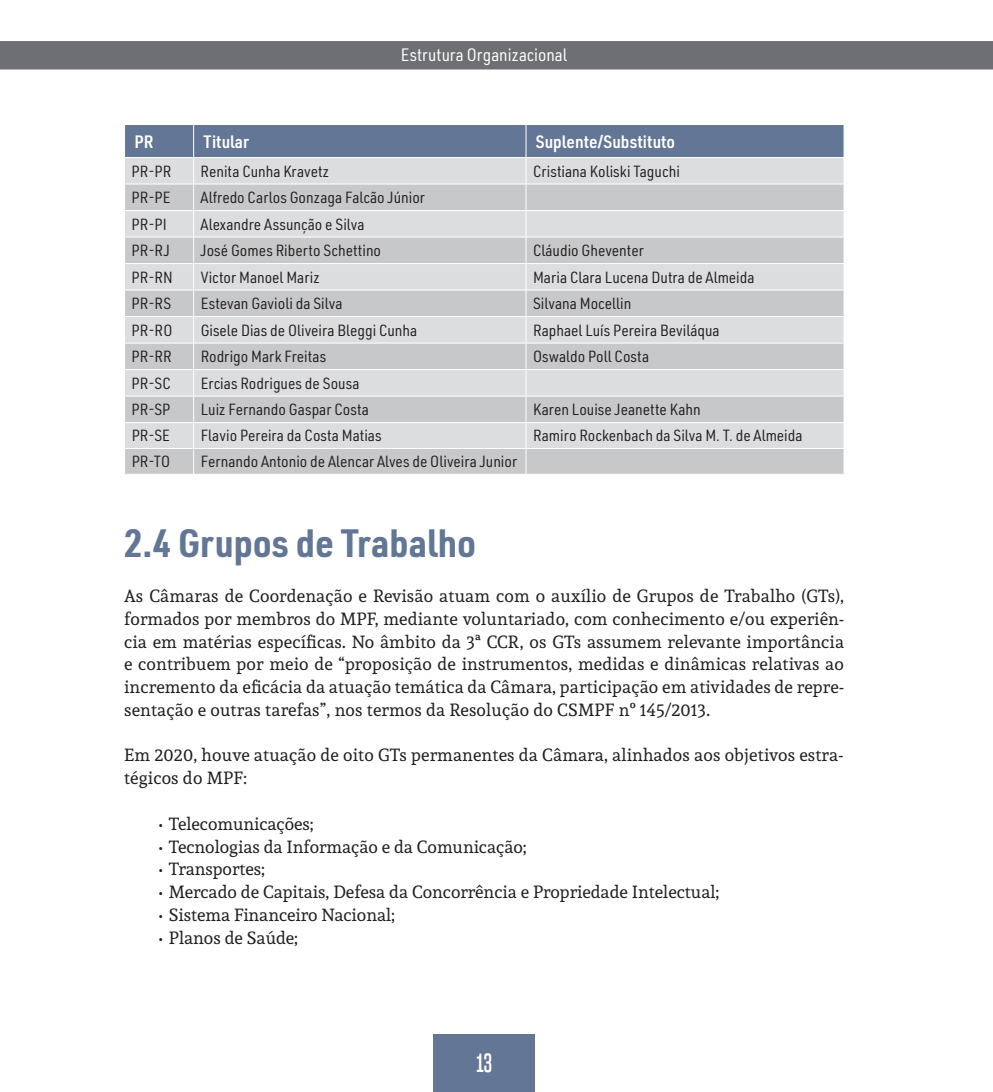
<style>
.page{position:relative;width:993px;height:1092px;background:#fff}
.page>*{position:absolute;margin:0;border:0;box-sizing:border-box;transform-origin:0 0}
.t1{font:700 38.5px "URWDIN Semi Cond";color:#637695}
.t2{font:24.5px "Built Titling Rg";color:#fff}
.t3{font:17.5px/22.8px "Andada";color:#231f20;text-align:justify}
.t4{font:600 17.5px "URWDIN Semi Cond";color:#fff}
.t5{font:17.5px "URWDIN Semi Cond";color:#fff}
.t6{font:15.75px "URWDIN Semi Cond";color:#231f20}
</style>
<div class="page">
<div style="left:0;top:41px;width:992px;height:28px;background:#6d6f72"></div>
<div style="left:433px;top:1034px;width:101px;height:57px;background:#637695"></div>
<svg style="left:125px;top:124px;width:719px;height:350px;background:#c9cbd0"></svg>
<p class="t5" style="left:400px;top:43px;width:168px">Estrutura Organizacional</p>
<p class="t4" style="left:134px;top:129px;width:21px">PR</p>
<p class="t4" style="left:203px;top:129px;width:47px">Titular</p>
<p class="t4" style="left:535px;top:129px;width:141px">Suplente/Substituto</p>
<p class="t6" style="left:131px;top:161px;width:41px">PR-PR</p>
<p class="t6" style="left:200px;top:161px;width:130px">Renita Cunha Kravetz</p>
<p class="t6" style="left:533px;top:161px;width:148px">Cristiana Koliski Taguchi</p>
<p class="t6" style="left:131px;top:187px;width:40px">PR-PE</p>
<p class="t6" style="left:200px;top:187px;width:226px">Alfredo Carlos Gonzaga Falcão Júnior</p>
<p class="t6" style="left:131px;top:214px;width:37px">PR-PI</p>
<p class="t6" style="left:200px;top:214px;width:165px">Alexandre Assunção e Silva</p>
<p class="t6" style="left:131px;top:240px;width:40px">PR-RJ</p>
<p class="t6" style="left:200px;top:240px;width:182px">José Gomes Riberto Schettino</p>
<p class="t6" style="left:533px;top:240px;width:112px">Cláudio Gheventer</p>
<p class="t6" style="left:131px;top:267px;width:43px">PR-RN</p>
<p class="t6" style="left:201px;top:267px;width:120px">Victor Manoel Mariz</p>
<p class="t6" style="left:533px;top:267px;width:223px">Maria Clara Lucena Dutra de Almeida</p>
<p class="t6" style="left:132px;top:293px;width:41px">PR-RS</p>
<p class="t6" style="left:201px;top:293px;width:143px">Estevan Gavioli da Silva</p>
<p class="t6" style="left:533px;top:293px;width:100px">Silvana Mocellin</p>
<p class="t6" style="left:132px;top:320px;width:42px">PR-RO</p>
<p class="t6" style="left:201px;top:320px;width:218px">Gisele Dias de Oliveira Bleggi Cunha</p>
<p class="t6" style="left:533px;top:320px;width:188px">Raphael Luís Pereira Beviláqua</p>
<p class="t6" style="left:132px;top:346px;width:42px">PR-RR</p>
<p class="t6" style="left:201px;top:346px;width:127px">Rodrigo Mark Freitas</p>
<p class="t6" style="left:533px;top:346px;width:117px">Oswaldo Poll Costa</p>
<p class="t6" style="left:132px;top:373px;width:41px">PR-SC</p>
<p class="t6" style="left:201px;top:373px;width:160px">Ercias Rodrigues de Sousa</p>
<p class="t6" style="left:132px;top:399px;width:40px">PR-SP</p>
<p class="t6" style="left:201px;top:399px;width:170px">Luiz Fernando Gaspar Costa</p>
<p class="t6" style="left:533px;top:399px;width:169px">Karen Louise Jeanette Kahn</p>
<p class="t6" style="left:132px;top:425px;width:40px">PR-SE</p>
<p class="t6" style="left:201px;top:425px;width:182px">Flavio Pereira da Costa Matias</p>
<p class="t6" style="left:533px;top:425px;width:271px">Ramiro Rockenbach da Silva M. T. de Almeida</p>
<p class="t6" style="left:132px;top:451px;width:40px">PR-TO</p>
<p class="t6" style="left:201px;top:451px;width:318px">Fernando Antonio de Alencar Alves de Oliveira Junior</p>
<h1 class="t1" style="left:124px;top:516px;width:353px">2.4 Grupos de Trabalho</h1>
<p class="t3" style="left:124px;top:584px;width:721px">As Câmaras de Coordenação e Revisão atuam com o auxílio de Grupos de Trabalho (GTs), formados por membros do MPF, mediante voluntariado, com conhecimento e/ou experiên&shy;cia em matérias específicas. No âmbito da 3ª CCR, os GTs assumem relevante importância e contribuem por meio de “proposição de instrumentos, medidas e dinâmicas relativas ao incremento da eficácia da atuação temática da Câmara, participação em atividades de repre&shy;sentação e outras tarefas”, nos termos da Resolução do CSMPF nº 145/2013.</p>
<p class="t3" style="left:124px;top:743px;width:720px">Em 2020, houve atuação de oito GTs permanentes da Câmara, alinhados aos objetivos estra&shy;tégicos do MPF:</p>
<p class="t3" style="left:159px;top:811px;width:156px">• Telecomunicações;</p>
<p class="t3" style="left:159px;top:834px;width:369px">• Tecnologias da Informação e da Comunicação;</p>
<p class="t3" style="left:159px;top:857px;width:108px">• Transportes;</p>
<p class="t3" style="left:159px;top:880px;width:562px">• Mercado de Capitais, Defesa da Concorrência e Propriedade Intelectual;</p>
<p class="t3" style="left:159px;top:902px;width:237px">• Sistema Financeiro Nacional;</p>
<p class="t3" style="left:159px;top:925px;width:141px">• Planos de Saúde;</p>
<h2 class="t2" style="left:476px;top:1048px;width:17px">13</h2>
</div>
